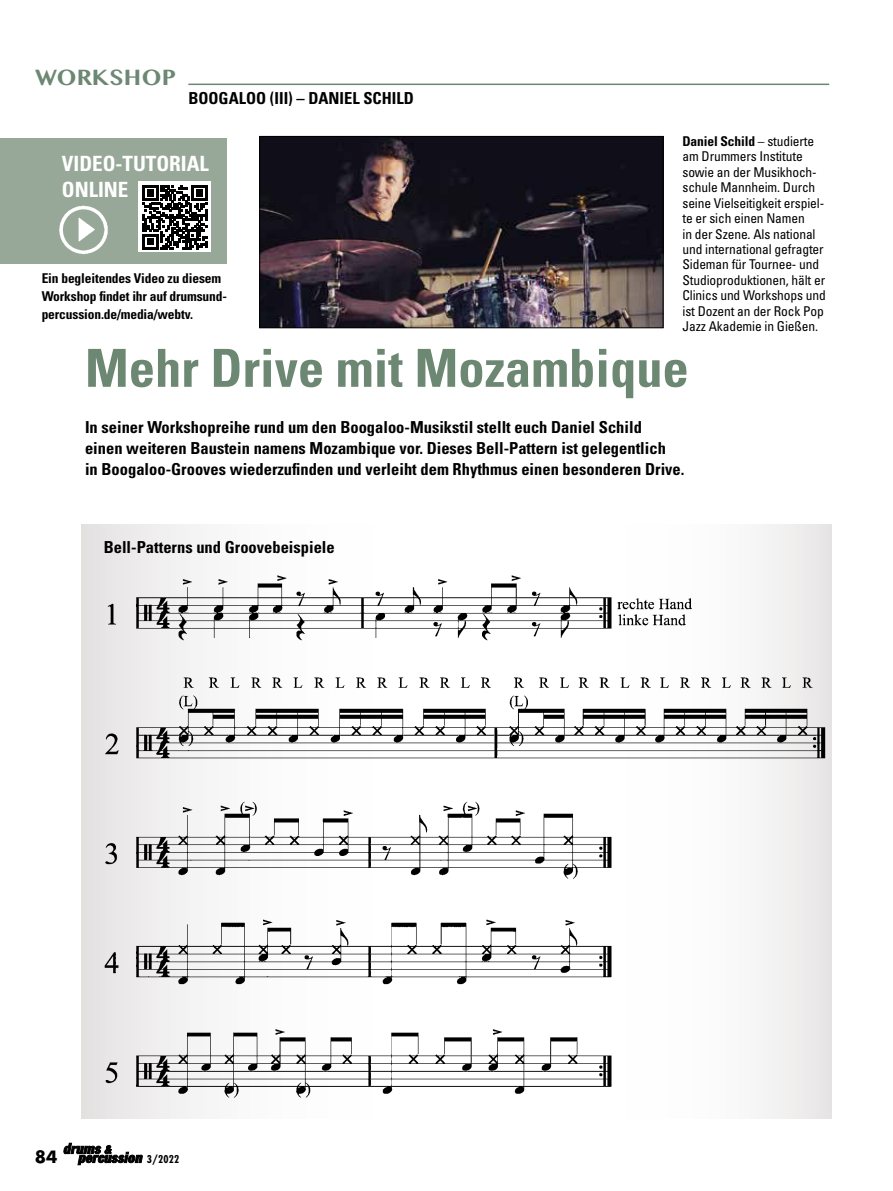
<style>
.page{position:relative;width:893px;height:1191px;background:#fff}
.page>*{position:absolute;margin:0;border:0;box-sizing:border-box;transform-origin:0 0}
.t1{font:700 condensed 52.5px "Univers LT Std";color:#6c8873}
.t2{font:700 condensed 21px/25.5px "Univers LT Std";color:#fff}
.t3{font:700 20.25px "Bangla MN";color:#6c8873}
.t4{font:700 condensed 16.5px/21px "Univers LT Std";color:#000}
.t5{font:700 16.5px "Futura Std";color:#000}
.t6{font:condensed 13.5px/15.5px "Univers LT Std";letter-spacing:-.01em;color:#000}
.t7{font:700 condensed 13.5px/18px "Univers LT Std";letter-spacing:-.01em;color:#000}
.t8{font:700 condensed 10.5px "Futura Std";color:#000}
.s1{font-weight:700}
</style>
<div class="page">
<svg style="left:63px;top:1143px;width:80px;height:22px"></svg>
<svg style="left:82px;top:524px;width:750px;height:594px"></svg>
<hr style="left:188px;top:84px;width:641px;height:1px;background:#6c8873">
<img style="left:261px;top:138px;width:400px;height:188px">
<div style="left:259px;top:136px;width:404px;height:192px;border:1px solid #000"></div>
<img style="left:90px;top:560px;width:736px;height:554px">
<div style="left:0;top:138px;width:227px;height:125px;background:#98a898"></div>
<img style="left:59px;top:206px;width:49px;height:49px">
<div style="left:138px;top:181px;width:73px;height:71px;background:#fff"></div>
<svg style="left:143px;top:185px;width:64px;height:65px"></svg>
<h3 class="t3" style="left:35px;top:66px;width:143px">WORKSHOP</h3>
<p class="t4" style="left:188px;top:88px;width:227px">BOOGALOO (III) – DANIEL SCHILD</p>
<p class="t6" style="left:682px;top:133px;width:145px"><span class="s1">Daniel Schild</span> – studierte am Drummers Institute sowie an der Musikhoch&shy;schule Mannheim. Durch seine Vielseitigkeit erspiel&shy;te er sich einen Namen<br>in der Szene. Als national und international gefragter<br>Sideman für Tournee- und<br>Studioproduktionen, hält er<br>Clinics und Workshops und ist Dozent an der Rock Pop<br>Jazz Akademie in Gießen.</p>
<h2 class="t2" style="left:62px;top:151px;width:149px">VIDEO-TUTORIAL<br>ONLINE</h2>
<p class="t7" style="left:42px;top:269px;width:187px">Ein begleitendes Video zu diesem<br>Workshop findet ihr auf drumsund&shy;percussion.de/media/webtv.</p>
<h1 class="t1" style="left:85px;top:336px;width:605px">Mehr Drive mit Mozambique</h1>
<p class="t4" style="left:85px;top:416px;width:601px">In seiner Workshopreihe rund um den Boogaloo-Musikstil stellt euch Daniel Schild<br>einen weiteren Baustein namens Mozambique vor. Dieses Bell-Pattern ist gelegentlich<br>in Boogaloo-Grooves wiederzufinden und verleiht dem Rhythmus einen besonderen Drive.</p>
<p class="t4" style="left:104px;top:536px;width:233px">Bell-Patterns und Groovebeispiele</p>
<p class="t5" style="left:35px;top:1145px;width:24px">84</p>
<p class="t8" style="left:147px;top:1152px;width:34px">3/2022</p>
</div>
